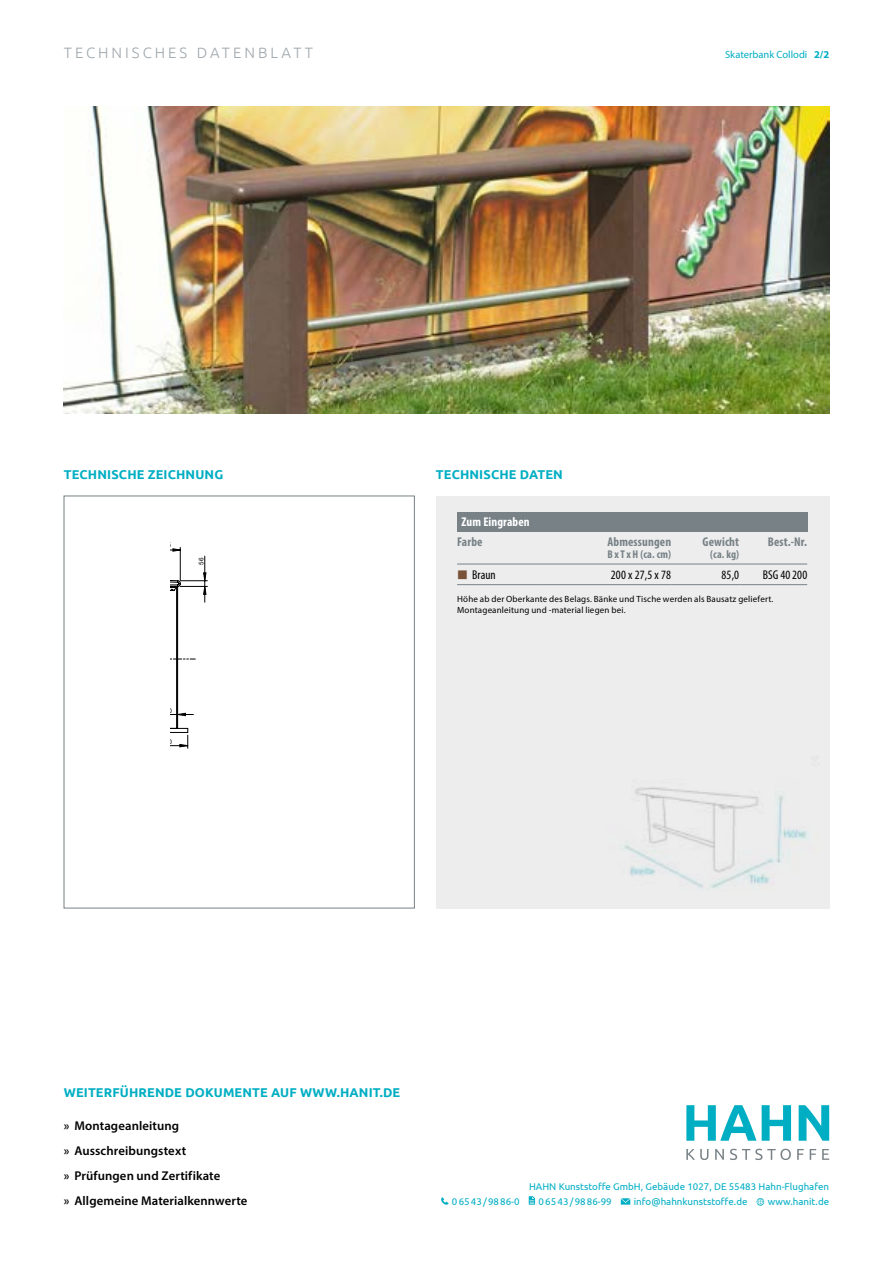
<style>
.page{position:relative;width:893px;height:1263px;background:#fff}
.page>*{position:absolute;margin:0;border:0;box-sizing:border-box;transform-origin:0 0}
.t1{font:300 15px "Ubuntu";letter-spacing:.2em;color:#a0a8ad}
.t2{font:600 12.75px/24.8px "Myriad Pro";letter-spacing:.01em;color:#000}
.t3{font:700 12.75px "Ubuntu";letter-spacing:.01em;color:#00aec3}
.t4{font:700 condensed 12.75px "Myriad Pro";letter-spacing:.01em;color:#778186}
.t5{font:condensed 12.75px "Myriad Pro";letter-spacing:.01em;color:#000}
.t6{font:700 condensed 12.75px "Myriad Pro";letter-spacing:.01em;color:#fff}
.t7{font:700 condensed 11.25px "Myriad Pro";letter-spacing:.025em;color:#778186}
.t8{font:10.5px "Myriad Pro";color:#00aec3}
.t9{font:9.75px "Ubuntu";color:#00aec3}
.t10{font:9px/10.8px "Myriad Pro";letter-spacing:.02em;color:#000}
.t11{font:6.3px "Arial";color:#020203}
.s1{font-weight:700}
.s2{font-family:"Cambria";font-stretch:normal;color:#785337}
</style>
<div class="page">
<div style="left:436px;top:496px;width:393px;height:412px;background:#ededed"></div>
<img style="left:64px;top:106px;width:765px;height:307px">
<img style="left:622px;top:787px;width:186px;height:102px">
<hr style="left:170px;top:547px;width:1px;height:33px;background:#020203">
<hr style="left:180px;top:547px;width:1px;height:33px;background:#020203">
<svg style="left:170px;top:548px;width:37px;height:200px"></svg>
<div style="left:457px;top:512px;width:350px;height:19px;background:#778186"></div>
<svg style="left:457px;top:564px;width:15px;height:1px"></svg>
<hr style="left:472px;top:564px;width:68px;height:1px;background:#778186">
<hr style="left:540px;top:564px;width:131px;height:1px;background:#778186">
<hr style="left:671px;top:564px;width:68px;height:1px;background:#778186">
<hr style="left:739px;top:564px;width:68px;height:1px;background:#778186">
<svg style="left:457px;top:584px;width:15px;height:1px"></svg>
<hr style="left:472px;top:584px;width:68px;height:1px;background:#778186">
<hr style="left:540px;top:584px;width:131px;height:1px;background:#778186">
<hr style="left:671px;top:584px;width:68px;height:1px;background:#778186">
<hr style="left:739px;top:584px;width:68px;height:1px;background:#778186">
<svg style="left:441px;top:1197px;width:7px;height:8px"></svg>
<svg style="left:529px;top:1196px;width:6px;height:9px"></svg>
<svg style="left:621px;top:1198px;width:9px;height:7px"></svg>
<svg style="left:756px;top:1198px;width:8px;height:8px"></svg>
<svg style="left:762px;top:1105px;width:29px;height:36px"></svg>
<svg style="left:799px;top:1105px;width:30px;height:36px"></svg>
<svg style="left:686px;top:1149px;width:143px;height:11px"></svg>
<svg style="left:686px;top:1105px;width:70px;height:36px"></svg>
<h1 class="t1" style="left:64px;top:44px;width:251px">TECHNISCHES DATENBLATT</h1>
<p class="t8" style="left:725px;top:48px;width:106px">Skaterbank Collodi <span class="s1">2/2</span></p>
<h2 class="t3" style="left:64px;top:467px;width:161px">TECHNISCHE ZEICHNUNG</h2>
<h2 class="t3" style="left:436px;top:467px;width:129px">TECHNISCHE DATEN</h2>
<h2 class="t6" style="left:461px;top:514px;width:70px">Zum Eingraben</h2>
<h2 class="t4" style="left:457px;top:534px;width:27px">Farbe</h2>
<h2 class="t4" style="left:608px;top:534px;width:65px">Abmessungen</h2>
<p class="t7" style="left:607px;top:547px;width:65px">B xTx H (ca. cm)</p>
<p class="t11" style="left:197px;top:565px;width:9px;rotate:-90deg">56</p>
<h2 class="t4" style="left:702px;top:534px;width:38px">Gewicht</h2>
<p class="t7" style="left:710px;top:547px;width:31px">(ca. kg)</p>
<h2 class="t4" style="left:768px;top:534px;width:41px">Best.-Nr.</h2>
<h2 class="t5" style="left:457px;top:567px;width:40px"><span class="s2">■</span> Braun</h2>
<h2 class="t5" style="left:611px;top:567px;width:62px">200 x 27,5 x 78</h2>
<h2 class="t5" style="left:722px;top:567px;width:19px">85,0</h2>
<h2 class="t5" style="left:763px;top:567px;width:46px">BSG 40 200</h2>
<p class="t10" style="left:457px;top:594px;width:318px">Höhe ab der Oberkante des Belags. Bänke und Tische werden als Bausatz geliefert.<br>Montageanleitung und -material liegen bei.</p>
<h2 class="t3" style="left:64px;top:1085px;width:338px">WEITERFÜHRENDE DOKUMENTE AUF WWW.HANIT.DE</h2>
<h2 class="t2" style="left:64px;top:1113px;width:185px">» Montageanleitung<br>» Ausschreibungstext<br>» Prüfungen und Zertifikate<br>» Allgemeine Materialkennwerte</h2>
<p class="t9" style="left:529px;top:1180px;width:302px">HAHN Kunststoffe GmbH, Gebäude 1027, DE 55483 Hahn-Flughafen</p>
<p class="t9" style="left:452px;top:1195px;width:69px">06543/9886-0</p>
<p class="t9" style="left:539px;top:1195px;width:75px">06543/9886-99</p>
<p class="t9" style="left:634px;top:1195px;width:115px">info@hahnkunststoffe.de</p>
<p class="t9" style="left:768px;top:1195px;width:63px">www.hanit.de</p>
</div>
